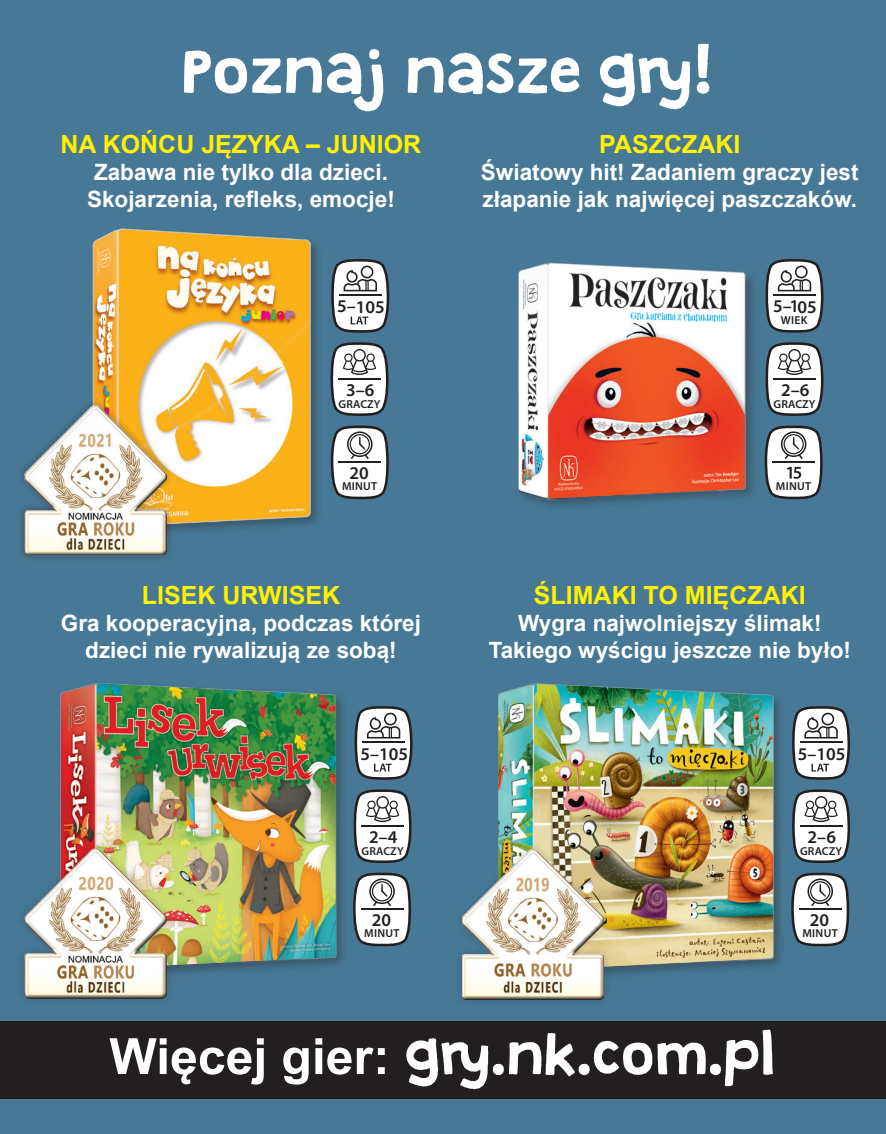
<style>
.page{position:relative;width:886px;height:1134px;background:#477895}
.page>*{position:absolute;margin:0;border:0;box-sizing:border-box;transform-origin:0 0}
.t1{font:55px "Granstander Clean";color:#fff}
.t2{font:50px "Granstander Clean";color:#fff}
.t3{font:700 25px "Arial";color:#fff101}
.t4{font:700 22.5px/27px "Arial";color:#fff;text-align:center}
.t5{font:600 18px "Myriad Pro";color:#231f20}
.t6{font:600 11.5px "Myriad Pro";letter-spacing:.015em;color:#231f20}
.s1{font-family:"Arial";font-weight:700}
</style>
<div class="page">
<div style="left:0;top:1020px;width:886px;height:78px;background:#231f20"></div>
<img style="left:60px;top:683px;width:283px;height:291px">
<svg style="left:355px;top:706px;width:57px;height:74px;background:#bdc1c3"></svg>
<svg style="left:354px;top:789px;width:58px;height:74px;background:#c0c4c7"></svg>
<svg style="left:353px;top:873px;width:58px;height:73px;background:#c5c9cb"></svg>
<hr style="left:361px;top:908px;width:42px;height:2px;background:#231f20">
<img style="left:498px;top:683px;width:283px;height:292px">
<svg style="left:792px;top:706px;width:58px;height:74px;background:#bbbfc2"></svg>
<svg style="left:792px;top:789px;width:58px;height:74px;background:#c0c4c7"></svg>
<svg style="left:791px;top:873px;width:58px;height:73px;background:#c5c9cb"></svg>
<hr style="left:799px;top:908px;width:42px;height:2px;background:#231f20">
<img style="left:92px;top:228px;width:226px;height:303px">
<svg style="left:331px;top:259px;width:58px;height:74px;background:#bbbfc2"></svg>
<svg style="left:330px;top:342px;width:58px;height:74px;background:#c0c4c7"></svg>
<svg style="left:331px;top:426px;width:58px;height:73px;background:#c5c9cb"></svg>
<hr style="left:339px;top:461px;width:42px;height:2px;background:#231f20">
<img style="left:518px;top:262px;width:235px;height:243px">
<svg style="left:765px;top:259px;width:58px;height:74px;background:#bec2c5"></svg>
<svg style="left:765px;top:342px;width:58px;height:74px;background:#c0c4c7"></svg>
<svg style="left:765px;top:426px;width:57px;height:73px;background:#c3c6c9"></svg>
<hr style="left:772px;top:461px;width:43px;height:2px;background:#231f20">
<div style="left:17px;top:841px;width:156px;height:165px;background:#231f20;opacity:.25"></div>
<div style="left:20px;top:846px;width:149px;height:151px;background:#fff;opacity:.75"></div>
<div style="left:21px;top:914px;width:149px;height:88px;background:#231f20;opacity:.75"></div>
<div style="left:455px;top:843px;width:156px;height:163px;background:#231f20;opacity:.25"></div>
<div style="left:459px;top:846px;width:148px;height:153px;background:#fff;opacity:.75"></div>
<div style="left:459px;top:916px;width:148px;height:87px;background:#231f20;opacity:.75"></div>
<div style="left:17px;top:398px;width:157px;height:164px;background:#231f20;opacity:.45"></div>
<div style="left:21px;top:404px;width:149px;height:150px;background:#fff;opacity:.75"></div>
<div style="left:21px;top:471px;width:149px;height:88px;background:#231f20;opacity:.75"></div>
<h1 class="t1" style="left:182px;top:41px;width:535px">Poznaj nasze gry!</h1>
<p class="t3" style="left:61px;top:128px;width:362px">NA KOŃCU JĘZYKA – JUNIOR</p>
<p class="t4" style="left:87px;top:159px;width:309px">Zabawa nie tylko dla dzieci.<br>Skojarzenia, refleks, emocje!</p>
<p class="t3" style="left:599px;top:128px;width:143px">PASZCZAKI</p>
<p class="t4" style="left:481px;top:159px;width:379px;text-align:left">Światowy hit! Zadaniem graczy jest złapanie jak najwięcej paszczaków.</p>
<p class="t5" style="left:337px;top:295px;width:49px">5–105</p>
<p class="t5" style="left:773px;top:295px;width:45px">5–105</p>
<p class="t6" style="left:781px;top:313px;width:28px">WIEK</p>
<p class="t5" style="left:346px;top:378px;width:30px">3–6</p>
<p class="t5" style="left:781px;top:378px;width:30px">2–6</p>
<p class="t6" style="left:339px;top:396px;width:44px">GRACZY</p>
<p class="t6" style="left:773px;top:396px;width:44px">GRACZY</p>
<p class="t5" style="left:349px;top:461px;width:21px">20</p>
<p class="t6" style="left:342px;top:479px;width:37px">MINUT</p>
<p class="t6" style="left:776px;top:479px;width:37px">MINUT</p>
<p class="t3" style="left:142px;top:579px;width:200px">LISEK URWISEK</p>
<p class="t4" style="left:61px;top:610px;width:362px">Gra kooperacyjna, podczas której dzieci nie rywalizują ze sobą!</p>
<p class="t3" style="left:534px;top:579px;width:273px">ŚLIMAKI TO MIĘCZAKI</p>
<p class="t4" style="left:489px;top:610px;width:364px">Wygra najwolniejszy ślimak!<br>Takiego wyścigu jeszcze nie było!</p>
<p class="t5" style="left:360px;top:742px;width:49px">5–105</p>
<p class="t5" style="left:798px;top:742px;width:49px">5–105</p>
<p class="t5" style="left:369px;top:825px;width:30px">2–4</p>
<p class="t5" style="left:807px;top:825px;width:30px">2–6</p>
<p class="t6" style="left:362px;top:843px;width:44px">GRACZY</p>
<p class="t6" style="left:800px;top:843px;width:44px">GRACZY</p>
<p class="t5" style="left:372px;top:908px;width:21px">20</p>
<p class="t5" style="left:810px;top:908px;width:21px">20</p>
<p class="t6" style="left:364px;top:926px;width:37px">MINUT</p>
<p class="t6" style="left:802px;top:926px;width:37px">MINUT</p>
<h2 class="t2" style="left:109px;top:1027px;width:669px"><span class="s1">Więcej gier:</span> gry.nk.com.pl</h2>
</div>
